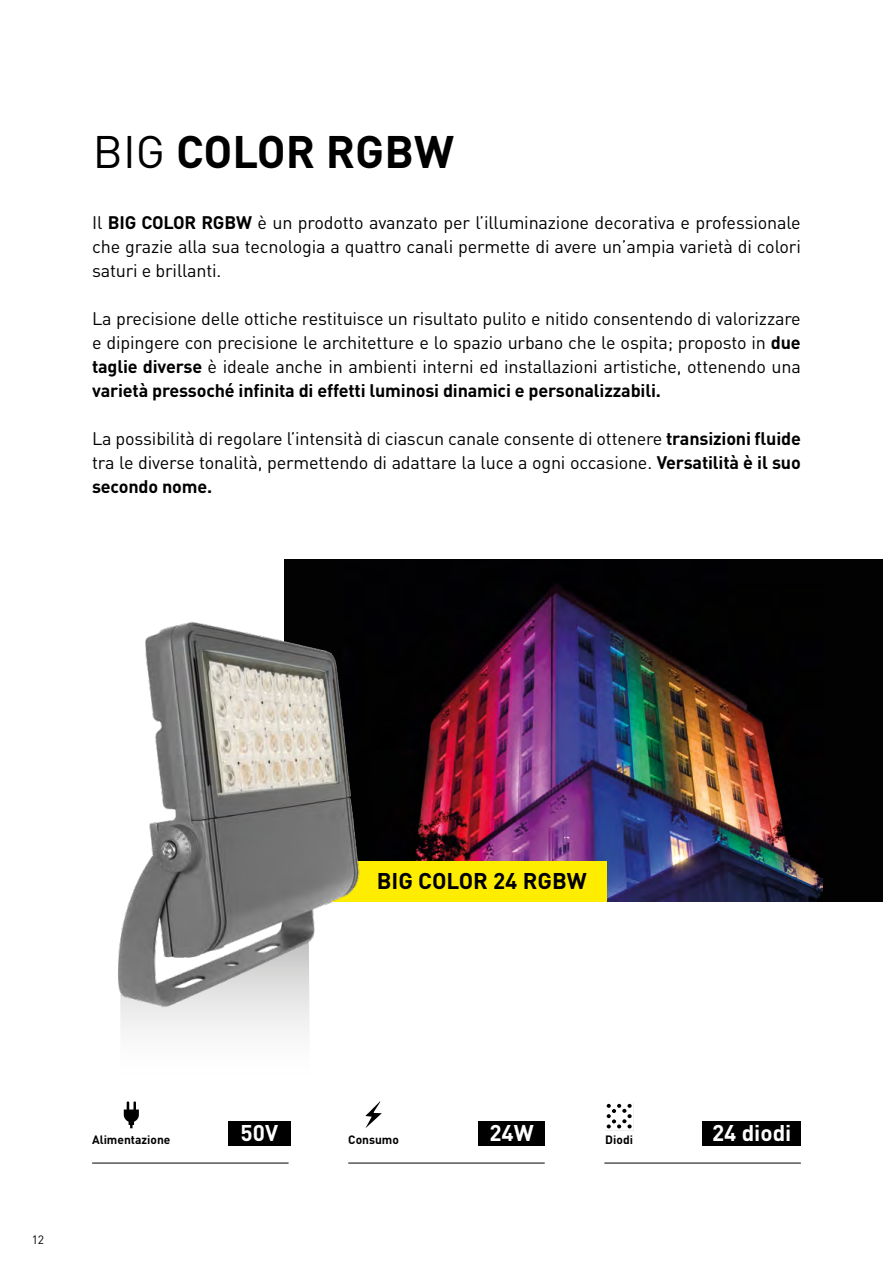
<style>
.page{position:relative;width:893px;height:1263px;background:#fff}
.page>*{position:absolute;margin:0;border:0;box-sizing:border-box;transform-origin:0 0}
.t1{font:700 45px "DIN Pro";color:#000}
.t2{font:700 22.5px "DIN Pro";color:#000}
.t3{font:700 22.5px "DIN Pro";color:#fff}
.t4{font:18px/24px "DIN Pro";letter-spacing:-.01em;color:#000;text-align:justify}
.t5{font:700 12px "DIN Pro";color:#000}
.t6{font:12px "DIN Pro";color:#000}
.s1{font-weight:400}
.s2{font-weight:700}
</style>
<div class="page">
<div style="left:284px;top:559px;width:598px;height:342px;background:#020203"></div>
<img style="left:415px;top:584px;width:408px;height:317px">
<hr style="left:892px;top:217px;width:1px;height:684px;background:#010101">
<div style="left:321px;top:861px;width:285px;height:40px;background:#ffed00"></div>
<img style="left:118px;top:621px;width:249px;height:411px">
<div style="left:228px;top:1121px;width:63px;height:24px;background:#000"></div>
<div style="left:703px;top:1121px;width:98px;height:24px;background:#000"></div>
<div style="left:478px;top:1121px;width:67px;height:24px;background:#000"></div>
<svg style="left:124px;top:1101px;width:15px;height:27px"></svg>
<svg style="left:365px;top:1101px;width:17px;height:27px"></svg>
<svg style="left:605px;top:1102px;width:29px;height:29px"></svg>
<hr style="left:92px;top:1163px;width:197px;height:1px;background:#000">
<hr style="left:348px;top:1163px;width:197px;height:1px;background:#000">
<hr style="left:604px;top:1163px;width:197px;height:1px;background:#000">
<h1 class="t1" style="left:93px;top:114px;width:362px"><span class="s1">BIG</span> COLOR RGBW</h1>
<p class="t4" style="left:92px;top:209px;width:710px">Il <span class="s2">BIG COLOR RGBW</span> è un prodotto avanzato per l’illuminazione decorativa e professionale che grazie alla sua tecnologia a quattro canali permette di avere un’ampia varietà di colori saturi e brillanti.</p>
<p class="t4" style="left:92px;top:305px;width:710px">La precisione delle ottiche restituisce un risultato pulito e nitido consentendo di valorizzare e dipingere con precisione le architetture e lo spazio urbano che le ospita; proposto in <span class="s2">due taglie diverse</span> è ideale anche in ambienti interni ed installazioni artistiche, ottenendo una <span class="s2">varietà pressoché infinita di effetti luminosi dinamici e personalizzabili.</span></p>
<p class="t4" style="left:92px;top:425px;width:710px">La possibilità di regolare l’intensità di ciascun canale consente di ottenere <span class="s2">transizioni fluide </span>tra le diverse tonalità, permettendo di adattare la luce a ogni occasione. <span class="s2">Versatilità è il suo secondo nome.</span></p>
<p class="t2" style="left:377px;top:862px;width:212px">BIG COLOR 24 RGBW</p>
<p class="t6" style="left:32px;top:1230px;width:14px">12</p>
<p class="t5" style="left:92px;top:1130px;width:80px">Alimentazione</p>
<p class="t3" style="left:241px;top:1114px;width:39px">50V</p>
<p class="t5" style="left:348px;top:1130px;width:52px">Consumo</p>
<p class="t3" style="left:489px;top:1114px;width:46px">24W</p>
<p class="t5" style="left:605px;top:1130px;width:29px">Diodi</p>
<p class="t3" style="left:712px;top:1114px;width:81px">24 diodi</p>
</div>
